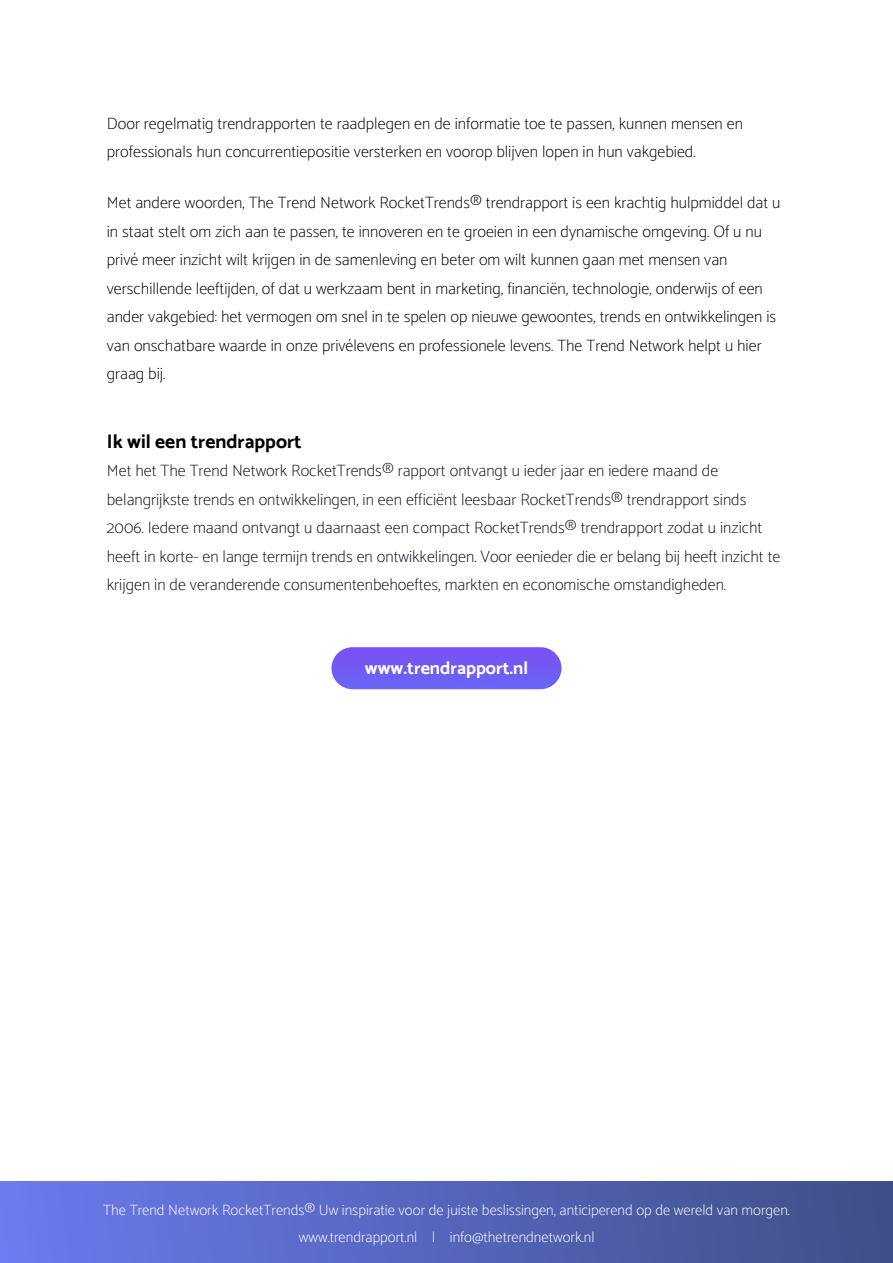
<style>
.page{position:relative;width:893px;height:1263px;background:#fff}
.page>*{position:absolute;margin:0;border:0;box-sizing:border-box;transform-origin:0 0}
.t1{font:700 19.5px "Catamaran";color:#000}
.t2{font:700 18px "Catamaran";color:#fff}
.t3{font:16.5px/28.5px "Catamaran";color:#000}
.t4{font:16.5px/28.5px "Catamaran";color:#101022}
.t5{font:15px/27px "Catamaran";color:#fff;text-align:center}
</style>
<div class="page">
<div style="left:331px;top:647px;width:230px;height:42px;background:#725bf4;border-radius:21px"></div>
<div style="left:0;top:1181px;width:893px;height:82px;background:linear-gradient(to right,#6c7bee,#3f4f87)"></div>
<p class="t3" style="left:107px;top:109px;width:638px">Door regelmatig trendrapporten te raadplegen en de informatie toe te passen, kunnen mensen en professionals hun concurrentiepositie versterken en voorop blijven lopen in hun vakgebied.</p>
<p class="t3" style="left:107px;top:188px;width:675px">Met andere woorden, The Trend Network RocketTrends® trendrapport is een krachtig hulpmiddel dat u in staat stelt om zich aan te passen, te innoveren en te groeien in een dynamische omgeving. Of u nu privé meer inzicht wilt krijgen in de samenleving en beter om wilt kunnen gaan met mensen van verschillende leeftijden, of dat u werkzaam bent in marketing, financiën, technologie, onderwijs of een ander vakgebied: het vermogen om snel in te spelen op nieuwe gewoontes, trends en ontwikkelingen is van onschatbare waarde in onze privélevens en professionele levens. The Trend Network helpt u hier graag bij.</p>
<p class="t1" style="left:107px;top:430px;width:196px">Ik wil een trendrapport</p>
<p class="t4" style="left:107px;top:456px;width:675px">Met het The Trend Network RocketTrends® rapport ontvangt u ieder jaar en iedere maand de belangrijkste trends en ontwikkelingen, in een efficiënt leesbaar RocketTrends® trendrapport sinds 2006. Iedere maand ontvangt u daarnaast een compact RocketTrends® trendrapport zodat u inzicht heeft in korte- en lange termijn trends en ontwikkelingen. Voor eenieder die er belang bij heeft inzicht te krijgen in de veranderende consumentenbehoeftes, markten en economische omstandigheden.</p>
<p class="t2" style="left:365px;top:657px;width:165px">www.trendrapport.nl</p>
<p class="t5" style="left:103px;top:1195px;width:688px">The Trend Network RocketTrends® Uw inspiratie voor de juiste beslissingen, anticiperend op de wereld van morgen. www.trendrapport.nl | info@thetrendnetwork.nl</p>
</div>
